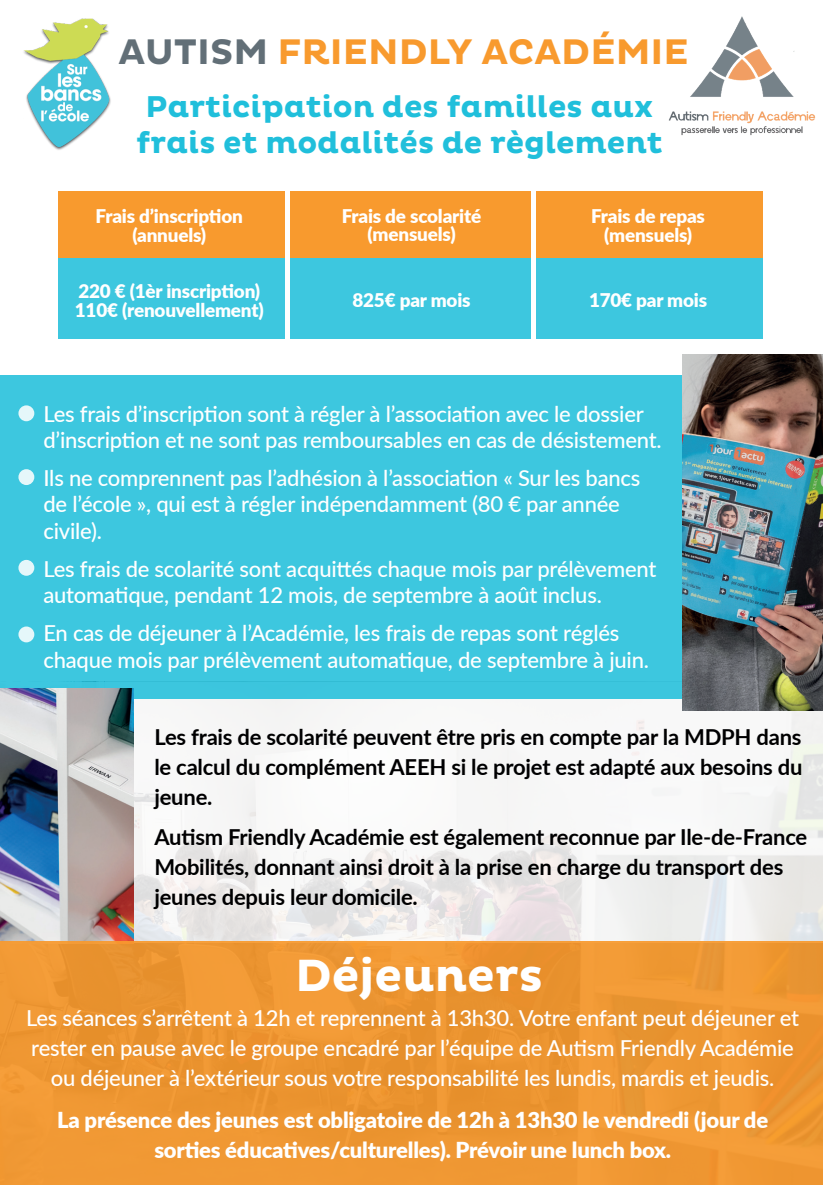
<style>
.page{position:relative;width:823px;height:1185px;background:#fff}
.page>*{position:absolute;margin:0;border:0;box-sizing:border-box;transform-origin:0 0}
.t1{font:700 46px "Pluto";color:#fff}
.t2{font:700 36.2px "Pluto";color:#f89a2e}
.t3{font:700 30.6px/36.8px "Pluto";color:#20bfdb;text-align:center}
.t4{font:500 22px/26.4px "Lato";letter-spacing:-.01em;color:#fff}
.t5{font:700 22px/30px "Lato";letter-spacing:-.01em;color:#000001;text-align:justify}
.t6{font:900 22px/30px "Lato";letter-spacing:-.01em;color:#fff;text-align:center}
.t7{font:900 18.8px/18.8px "Lato";letter-spacing:-.01em;color:#fff;text-align:center}
.s1{color:#626f77}
</style>
<div class="page">
<svg style="left:134px;top:699px;width:688px;height:242px;fill:#f7f7f6"></svg>
<div style="left:0;top:376px;width:822px;height:323px;background:#3dc7df"></div>
<svg style="left:18px;top:405px;width:16px;height:16px"></svg>
<svg style="left:18px;top:469px;width:16px;height:16px"></svg>
<svg style="left:18px;top:560px;width:16px;height:16px"></svg>
<svg style="left:18px;top:626px;width:16px;height:16px"></svg>
<img style="left:682px;top:354px;width:140px;height:356px">
<img style="left:0;top:689px;width:134px;height:252px">
<div style="left:0;top:941px;width:822px;height:244px;background:#ee9732"></div>
<img style="left:669px;top:16px;width:147px;height:119px">
<img style="left:24px;top:18px;width:87px;height:132px">
<div style="left:58px;top:193px;width:226px;height:146px;background:#3dc7df"></div>
<div style="left:536px;top:193px;width:226px;height:146px;background:#3dc7df"></div>
<div style="left:290px;top:192px;width:240px;height:147px;background:#3dc7df"></div>
<div style="left:58px;top:192px;width:226px;height:66px;background:#f89a2e"></div>
<div style="left:536px;top:192px;width:226px;height:66px;background:#f89a2e"></div>
<div style="left:290px;top:191px;width:240px;height:67px;background:#f89a2e"></div>
<h2 class="t2" style="left:118px;top:31px;width:571px"><span class="s1">AUTISM</span> FRIENDLY ACADÉMIE</h2>
<h3 class="t3" style="left:136px;top:89px;width:527px">Participation des familles aux frais et modalités de règlement</h3>
<p class="t7" style="left:96px;top:206px;width:149px">Frais d’inscription (annuels)</p>
<p class="t7" style="left:75px;top:281px;width:190px;text-align:left">220 € (1èr inscription)<br>110€ (renouvellement)</p>
<p class="t7" style="left:341px;top:205px;width:141px">Frais de scolarité (mensuels)</p>
<p class="t7" style="left:352px;top:290px;width:120px">825€ par mois</p>
<p class="t7" style="left:591px;top:206px;width:115px">Frais de repas (mensuels)</p>
<p class="t7" style="left:588px;top:290px;width:120px">170€ par mois</p>
<p class="t4" style="left:43px;top:400px;width:619px">Les frais d’inscription sont à régler à l’association avec le dossier d’inscription et ne sont pas remboursables en cas de désistement.</p>
<p class="t4" style="left:43px;top:464px;width:598px">Ils ne comprennent pas l’adhésion à l’association « Sur les bancs de l’école », qui est à régler indépendamment (80 € par année civile).</p>
<p class="t4" style="left:43px;top:555px;width:614px">Les frais de scolarité sont acquittés chaque mois par prélèvement automatique, pendant 12 mois, de septembre à août inclus.</p>
<p class="t4" style="left:43px;top:619px;width:606px">En cas de déjeuner à l’Académie, les frais de repas sont réglés chaque mois par prélèvement automatique, de septembre à juin.</p>
<p class="t5" style="left:154px;top:721px;width:649px">Les frais de scolarité peuvent être pris en compte par la MDPH dans le calcul du complément AEEH si le projet est adapté aux besoins du jeune.</p>
<p class="t5" style="left:154px;top:821px;width:654px;text-align:left">Autism Friendly Académie est également reconnue par Ile-de-France<br>Mobilités, donnant ainsi droit à la prise en charge du transport des jeunes depuis leur domicile.</p>
<h1 class="t1" style="left:295px;top:949px;width:249px">Déjeuners</h1>
<p class="t4" style="left:26px;top:1001px;width:774px;line-height:30px;text-align:center">Les séances s’arrêtent à 12h et reprennent à 13h30. Votre enfant peut déjeuner et rester en pause avec le groupe encadré par l’équipe de Autism Friendly Académie ou déjeuner à l’extérieur sous votre responsabilité les lundis, mardis et jeudis.</p>
<p class="t6" style="left:57px;top:1103px;width:712px">La présence des jeunes est obligatoire de 12h à 13h30 le vendredi (jour de sorties éducatives/culturelles). Prévoir une lunch box.</p>
</div>
